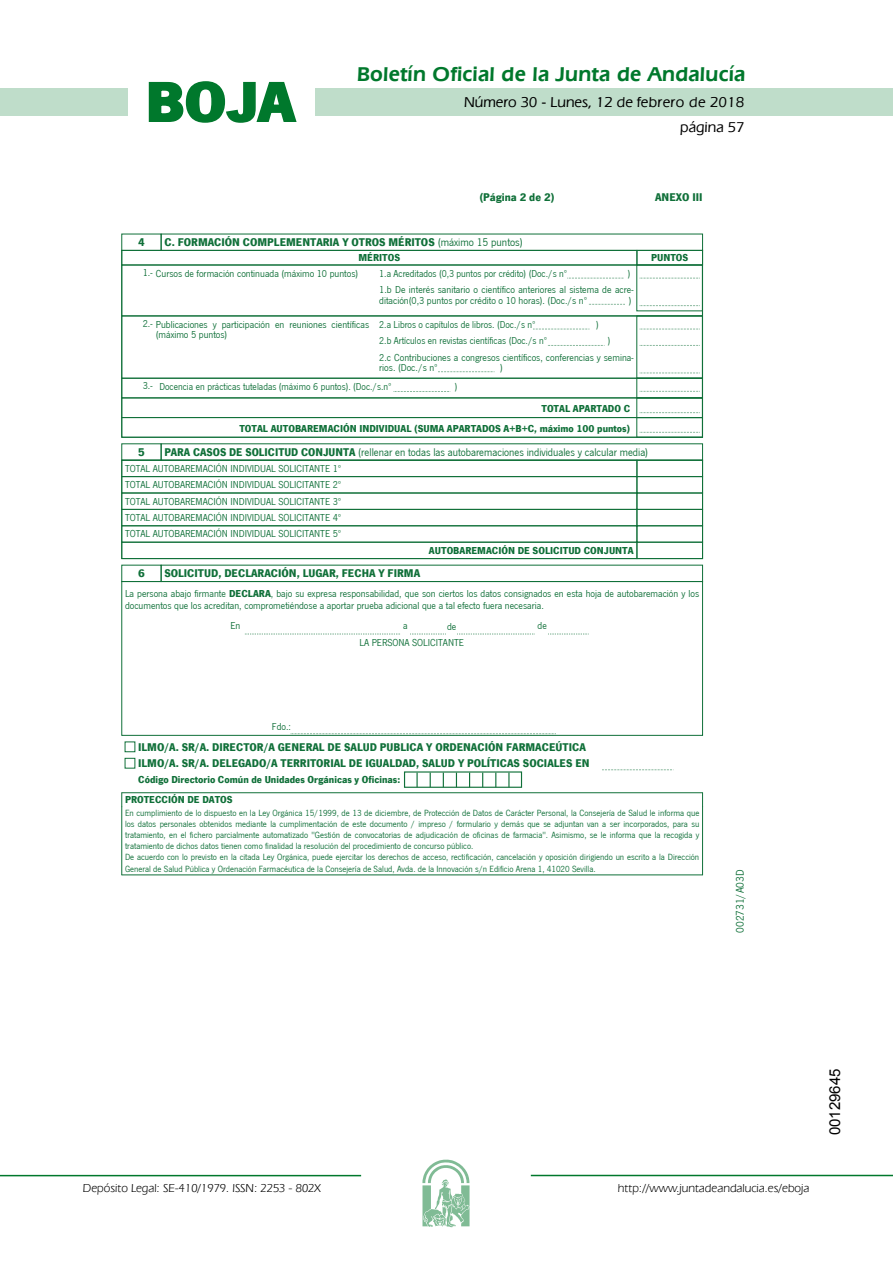
<style>
.page{position:relative;width:893px;height:1263px;background:#fff}
.page>*{position:absolute;margin:0;border:0;box-sizing:border-box;transform-origin:0 0}
.t1{font:700 57.75px "News Got T";color:#00782c;scale:1.14 1}
.t2{font:600 21px "Eras IT Cby BT";letter-spacing:.01em;color:#00782c}
.t3{font:500 15px/24.5px "Eras IT Cby BT";color:#000;text-align:right}
.t4{font:15px "Arial";color:#000}
.t5{font:12px "Eras IT Cby BT";color:#000}
.t6{font:700 11.55px/16.4px "News Got T";color:#107039}
.t7{font:11.55px "News Got T";color:#107039}
.t8{font:10.35px/16.4px "News Got T";color:#107039}
.t9{font:700 10.35px/19.6px "News Got T";color:#107039;text-align:right}
.t10{font:9.3px/11.1px "News Got T";color:#107039}
.s1{font-weight:400}
.s2{font-weight:700}
</style>
<div class="page">
<div style="left:315px;top:88px;width:577px;height:28px;background:#bfddca"></div>
<div style="left:0;top:88px;width:128px;height:28px;background:#bfddca"></div>
<hr style="left:0;top:1175px;width:361px;height:1px;background:#00782c">
<svg style="left:422px;top:1159px;width:47px;height:68px"></svg>
<hr style="left:531px;top:1175px;width:361px;height:1px;background:#00782c">
<svg style="left:148px;top:81px;width:149px;height:42px"></svg>
<div style="left:121px;top:250px;width:516px;height:15px;border:1px solid #107039"></div>
<div style="left:636px;top:250px;width:66px;height:15px;border:1px solid #107039"></div>
<div style="left:121px;top:265px;width:581px;height:51px;border:1px solid #107039"></div>
<svg style="left:567px;top:278px;width:57px;height:1px"></svg>
<svg style="left:589px;top:304px;width:36px;height:1px"></svg>
<div style="left:636px;top:265px;width:66px;height:46px;border:1px solid #107039"></div>
<svg style="left:639px;top:278px;width:60px;height:1px"></svg>
<svg style="left:639px;top:305px;width:60px;height:1px"></svg>
<svg style="left:533px;top:329px;width:56px;height:1px"></svg>
<svg style="left:548px;top:345px;width:56px;height:1px"></svg>
<svg style="left:438px;top:371px;width:56px;height:1px"></svg>
<svg style="left:639px;top:329px;width:60px;height:1px"></svg>
<svg style="left:639px;top:345px;width:60px;height:1px"></svg>
<svg style="left:639px;top:373px;width:60px;height:1px"></svg>
<div style="left:121px;top:378px;width:581px;height:20px;border:1px solid #107039"></div>
<svg style="left:394px;top:391px;width:56px;height:1px"></svg>
<div style="left:636px;top:378px;width:66px;height:20px;border:1px solid #107039"></div>
<svg style="left:639px;top:391px;width:60px;height:1px"></svg>
<div style="left:636px;top:398px;width:66px;height:20px;border:1px solid #107039"></div>
<svg style="left:639px;top:412px;width:60px;height:1px"></svg>
<div style="left:121px;top:417px;width:581px;height:21px;border:1px solid #107039"></div>
<div style="left:636px;top:417px;width:66px;height:21px;border:1px solid #107039"></div>
<svg style="left:639px;top:432px;width:60px;height:1px"></svg>
<svg style="left:121px;top:460px;width:582px;height:99px"></svg>
<div style="left:636px;top:542px;width:66px;height:17px;border:1px solid #107039"></div>
<div style="left:121px;top:581px;width:582px;height:155px;border:1px solid #107039"></div>
<svg style="left:245px;top:634px;width:155px;height:1px"></svg>
<svg style="left:410px;top:634px;width:36px;height:1px"></svg>
<svg style="left:457px;top:634px;width:77px;height:1px"></svg>
<svg style="left:548px;top:634px;width:40px;height:1px"></svg>
<svg style="left:291px;top:733px;width:265px;height:1px"></svg>
<div style="left:125px;top:742px;width:10px;height:10px;border:1px solid #107039"></div>
<div style="left:125px;top:758px;width:10px;height:10px;border:1px solid #107039"></div>
<svg style="left:602px;top:770px;width:70px;height:1px"></svg>
<hr style="left:121px;top:792px;width:581px;height:1px;background:#107039">
<svg style="left:702px;top:793px;width:1px;height:14px"></svg>
<svg style="left:121px;top:793px;width:1px;height:14px"></svg>
<hr style="left:121px;top:875px;width:581px;height:1px;background:#107039">
<hr style="left:702px;top:807px;width:1px;height:68px;background:#107039">
<hr style="left:121px;top:807px;width:1px;height:68px;background:#107039">
<div style="left:404px;top:771px;width:118px;height:17px;border:1px solid #107039"></div>
<svg style="left:416px;top:773px;width:1px;height:14px"></svg>
<svg style="left:429px;top:773px;width:2px;height:14px"></svg>
<svg style="left:443px;top:773px;width:1px;height:14px"></svg>
<svg style="left:456px;top:773px;width:1px;height:14px"></svg>
<svg style="left:469px;top:773px;width:1px;height:14px"></svg>
<svg style="left:482px;top:773px;width:1px;height:14px"></svg>
<svg style="left:495px;top:773px;width:1px;height:14px"></svg>
<svg style="left:508px;top:773px;width:1px;height:14px"></svg>
<h1 class="t1" style="left:145px;top:68px;width:133px">BOJA</h1>
<h2 class="t2" style="left:357px;top:62px;width:390px">Boletín Oficial de la Junta de Andalucía</h2>
<h3 class="t3" style="left:464px;top:90px;width:282px">Número 30 - Lunes, 12 de febrero de 2018 página 57</h3>
<p class="t6" style="left:479px;top:189px;width:77px">(Página 2 de 2)</p>
<p class="t6" style="left:655px;top:189px;width:49px">ANEXO III</p>
<p class="t6" style="left:138px;top:234px;width:8px">4</p>
<p class="t6" style="left:164px;top:234px;width:360px">C. FORMACIÓN COMPLEMENTARIA Y OTROS MÉRITOS <span class="s1">(máximo 15 puntos)</span></p>
<p class="t9" style="left:358px;top:248px;width:43px">MÉRITOS</p>
<p class="t9" style="left:651px;top:248px;width:39px">PUNTOS</p>
<p class="t8" style="left:143px;top:265px;width:217px">1.- Cursos de formación continuada (máximo 10 puntos)</p>
<p class="t8" style="left:379px;top:265px;width:189px">1.a Acreditados (0,3 puntos por crédito) (Doc./s nº</p>
<p class="t8" style="left:379px;top:265px;width:256px;text-align:right">)<br>1.b De interés sanitario o científico anteriores al sistema de acre-</p>
<p class="t8" style="left:379px;top:292px;width:209px">ditación(0,3 puntos por crédito o 10 horas). (Doc./s nº</p>
<p class="t8" style="left:629px;top:292px;width:4px">)</p>
<p class="t8" style="left:156px;top:319px;width:215px;line-height:10.4px;text-indent:-13px">2.- Publicaciones y participación en reuniones científicas (máximo 5 puntos)</p>
<p class="t8" style="left:379px;top:316px;width:158px">2.a Libros o capítulos de libros. (Doc./s nº</p>
<p class="t8" style="left:596px;top:316px;width:4px">)</p>
<p class="t8" style="left:379px;top:333px;width:169px">2.b Artículos en revistas científicas (Doc./s nº</p>
<p class="t8" style="left:379px;top:333px;width:256px;text-indent:228px">)<br>2.c Contribuciones a congresos científicos, conferencias y semina-</p>
<p class="t8" style="left:379px;top:360px;width:60px">rios. (Doc./s nº</p>
<p class="t8" style="left:500px;top:360px;width:4px">)</p>
<p class="t8" style="left:143px;top:379px;width:250px">3.- Docencia en prácticas tuteladas (máximo 6 puntos). (Doc./s.nº</p>
<p class="t8" style="left:455px;top:379px;width:4px">)</p>
<p class="t9" style="left:239px;top:399px;width:392px">TOTAL APARTADO C<br>TOTAL AUTOBAREMACIÓN INDIVIDUAL (SUMA APARTADOS A+B+C, máximo 100 puntos)</p>
<p class="t6" style="left:138px;top:444px;width:8px">5</p>
<p class="t7" style="left:164px;top:446px;width:485px"><span class="s2">PARA CASOS DE SOLICITUD CONJUNTA</span> (rellenar en todas las autobaremaciones individuales y calcular media)</p>
<p class="t8" style="left:125px;top:460px;width:218px;text-align:justify">TOTAL AUTOBAREMACIÓN INDIVIDUAL SOLICITANTE 1º TOTAL AUTOBAREMACIÓN INDIVIDUAL SOLICITANTE 2º TOTAL AUTOBAREMACIÓN INDIVIDUAL SOLICITANTE 3º TOTAL AUTOBAREMACIÓN INDIVIDUAL SOLICITANTE 4º TOTAL AUTOBAREMACIÓN INDIVIDUAL SOLICITANTE 5º</p>
<p class="t9" style="left:429px;top:541px;width:206px">AUTOBAREMACIÓN DE SOLICITUD CONJUNTA</p>
<p class="t6" style="left:138px;top:565px;width:8px">6</p>
<p class="t6" style="left:164px;top:565px;width:257px">SOLICITUD, DECLARACIÓN, LUGAR, FECHA Y FIRMA</p>
<p class="t8" style="left:125px;top:587px;width:575px;line-height:12.5px">La persona abajo firmante <span class="s2">DECLARA</span>, bajo su expresa responsabilidad, que son ciertos los datos consignados en esta hoja de autobaremación y los documentos que los acreditan, comprometiéndose a aportar prueba adicional que a tal efecto fuera necesaria.</p>
<p class="t8" style="left:230px;top:618px;width:11px">En</p>
<p class="t8" style="left:403px;top:618px;width:6px">a</p>
<p class="t8" style="left:447px;top:619px;width:11px">de</p>
<p class="t8" style="left:537px;top:618px;width:11px">de</p>
<p class="t8" style="left:359px;top:634px;width:106px">LA PERSONA SOLICITANTE</p>
<p class="t8" style="left:272px;top:719px;width:21px">Fdo.:</p>
<p class="t6" style="left:138px;top:739px;width:453px">ILMO/A. SR/A. DIRECTOR/A GENERAL DE SALUD PUBLICA Y ORDENACIÓN FARMACEÚTICA<br>ILMO/A. SR/A. DELEGADO/A TERRITORIAL DE IGUALDAD, SALUD Y POLÍTICAS SOCIALES EN</p>
<p class="t9" style="left:125px;top:769px;width:277px;line-height:20.4px;text-align:left;text-indent:13px">Código Directorio Común de Unidades Orgánicas y Oficinas:<br>PROTECCIÓN DE DATOS</p>
<p class="t10" style="left:125px;top:808px;width:575px">En cumplimiento de lo dispuesto en la Ley Orgánica 15/1999, de 13 de diciembre, de Protección de Datos de Carácter Personal, la Consejería de Salud le informa que los datos personales obtenidos mediante la cumplimentación de este documento / impreso / formulario y demás que se adjuntan van a ser incorporados, para su tratamiento, en el fichero parcialmente automatizado "Gestión de convocatorias de adjudicación de oficinas de farmacia". Asimismo, se le informa que la recogida y tratamiento de dichos datos tienen como finalidad la resolución del procedimiento de concurso público.<br>De acuerdo con lo previsto en la citada Ley Orgánica, puede ejercitar los derechos de acceso, rectificación, cancelación y oposición dirigiendo un escrito a la Dirección General de Salud Pública y Ordenación Farmacéutica de la Consejería de Salud, Avda. de la Innovación s/n Edificio Arena 1, 41020 Sevilla.</p>
<p class="t7" style="left:733px;top:933px;width:64px;rotate:-90deg">002731/A03D</p>
<p class="t5" style="left:83px;top:1181px;width:239px">Depósito Legal: SE-410/1979. ISSN: 2253 - 802X</p>
<p class="t5" style="left:618px;top:1181px;width:193px">http://www.juntadeandalucia.es/eboja</p>
<h3 class="t4" style="left:825px;top:1135px;width:68px;rotate:-90deg">00129645</h3>
</div>
